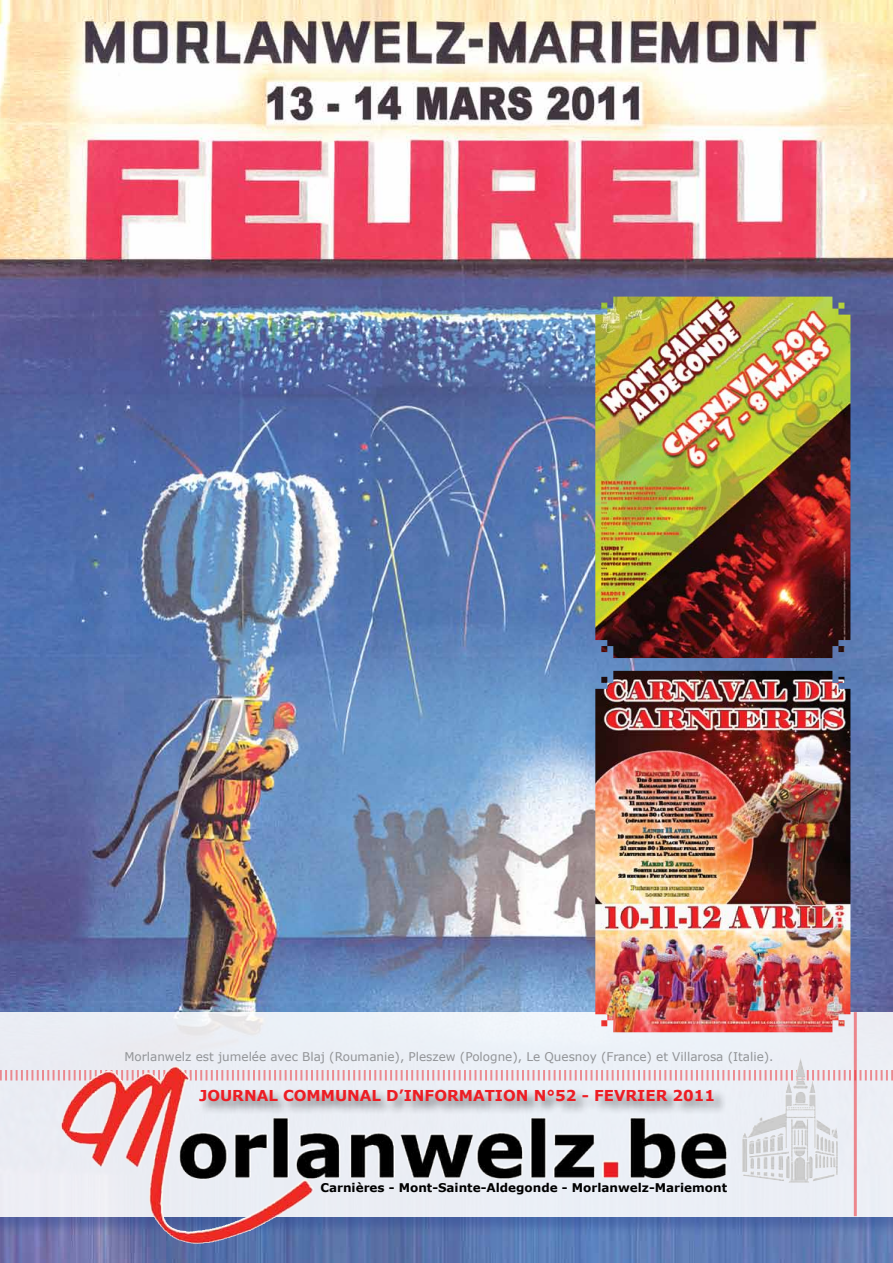
<style>
.page{position:relative;width:893px;height:1263px;background:#fff}
.page>*{position:absolute;margin:0;border:0;box-sizing:border-box;transform-origin:0 0}
.t1{font:700 15px "Verdana";color:#ed1d24}
.t2{font:12px "Verdana";color:#919396}
.t3{font:700 12px "Verdana";color:#000}
</style>
<div class="page">
<img style="left:0;top:0;width:893px;height:1263px">
<div style="left:0;top:1014px;width:893px;height:221px;background:#25408f;opacity:.4"></div>
<svg style="left:0;top:1012px;width:893px;height:204px;background:#d3ced3"></svg>
<svg style="left:0;top:1070px;width:893px;height:10px;background:#eac7ce"></svg>
<img style="left:83px;top:1057px;width:722px;height:31px">
<div style="left:197px;top:1087px;width:530px;height:28px;background:#000;opacity:.49"></div>
<hr style="left:854px;top:1012px;width:3px;height:204px;background:#ed1d24">
<img style="left:595px;top:297px;width:255px;height:361px">
<img style="left:595px;top:671px;width:255px;height:361px">
<p class="t2" style="left:124px;top:1049px;width:651px">Morlanwelz est jumelée avec Blaj (Roumanie), Pleszew (Pologne), Le Quesnoy (France) et Villarosa (Italie).</p>
<p class="t1" style="left:199px;top:1085px;width:518px">Journal communal d’information N °52 - FEVRIER 2011</p>
<p class="t3" style="left:320px;top:1179px;width:408px">Carnières - Mont-Sainte-Aldegonde - Morlanwelz-Mariemont</p>
</div>
